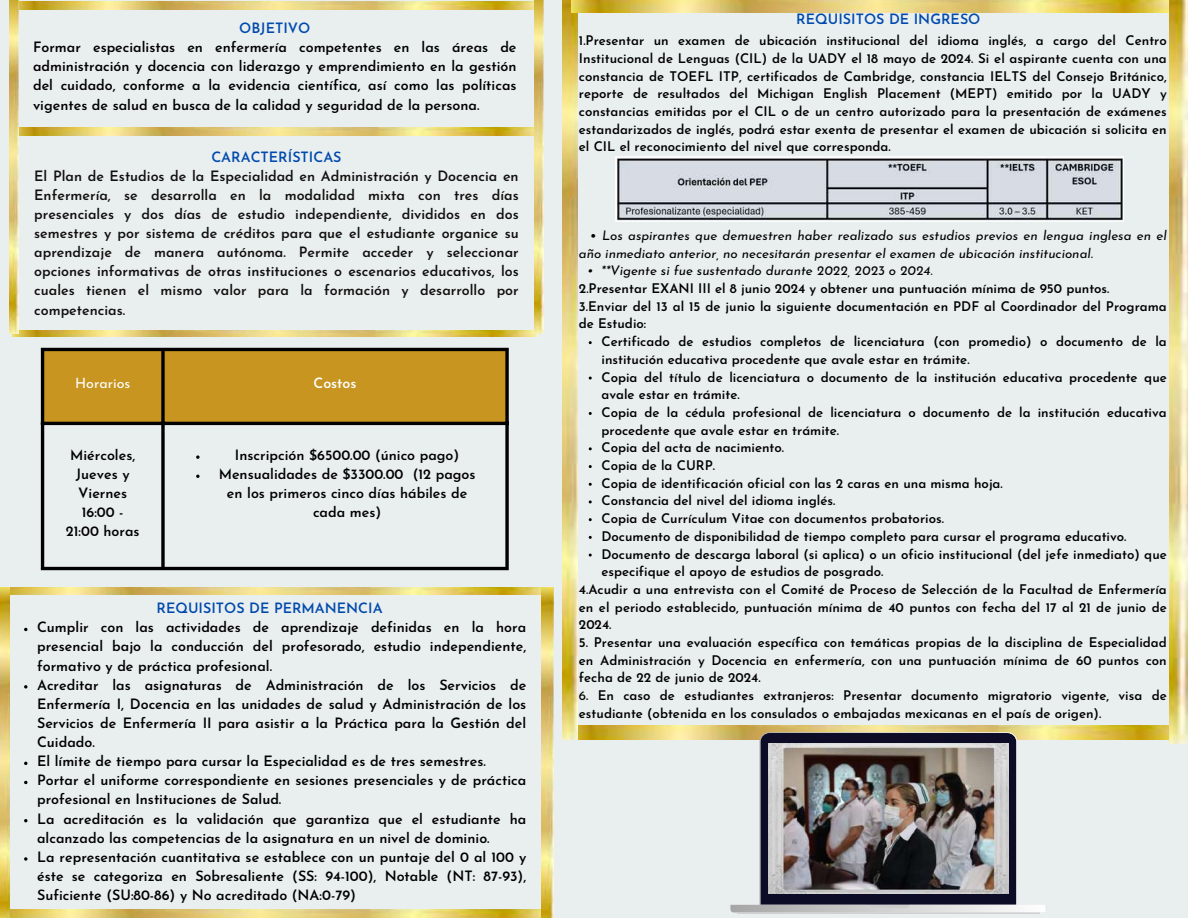
<style>
.page{position:relative;width:1188px;height:918px;background:#e9eeef}
.page>*{position:absolute;margin:0;border:0;box-sizing:border-box;transform-origin:0 0}
.t1{font:600 14.25px/19.2px "Josefin Sans";color:#000;text-align:center}
.t2{font:600 14.25px/19.2px "Josefin Sans";color:#11100e;text-align:justify}
.t3{font:600 14.25px "Josefin Sans";color:#004aad}
.t4{font:14.25px "Josefin Sans";color:#fff}
.t5{font:600 14.25px "Josefin Sans";color:#fff}
.t6{font:600 13.2px/17.7px "Josefin Sans";color:#000;text-align:justify}
.t7{font:italic 13.2px/17.7px "Josefin Sans";color:#000}
.s1{font-weight:600;font-style:normal}
.s2{font-weight:400}
</style>
<div class="page">
<img style="left:19px;top:128px;width:515px;height:8px">
<img style="left:10px;top:910px;width:531px;height:8px">
<img style="left:10px;top:587px;width:531px;height:8px">
<img style="left:13px;top:330px;width:524px;height:7px">
<img style="left:19px;top:2px;width:515px;height:8px">
<img style="left:10px;top:0;width:9px;height:334px">
<img style="left:562px;top:725px;width:608px;height:15px">
<img style="left:563px;top:0;width:14px;height:740px">
<img style="left:571px;top:0;width:599px;height:12px">
<img style="left:1170px;top:0;width:18px;height:743px">
<img style="left:541px;top:587px;width:13px;height:331px">
<img style="left:0;top:587px;width:10px;height:331px">
<div style="left:44px;top:351px;width:461px;height:71px;background:#c79520"></div>
<svg style="left:196px;top:455px;width:4px;height:4px"></svg>
<svg style="left:196px;top:475px;width:4px;height:3px"></svg>
<hr style="left:41px;top:351px;width:3px;height:216px;background:#000">
<svg style="left:161px;top:351px;width:4px;height:216px"></svg>
<svg style="left:505px;top:351px;width:4px;height:216px"></svg>
<hr style="left:41px;top:348px;width:468px;height:3px;background:#000">
<hr style="left:41px;top:422px;width:468px;height:3px;background:#000">
<hr style="left:41px;top:567px;width:468px;height:3px;background:#000">
<svg style="left:730px;top:732px;width:317px;height:180px"></svg>
<svg style="left:736px;top:905px;width:304px;height:9px"></svg>
<img style="left:768px;top:743px;width:241px;height:151px">
<img style="left:615px;top:157px;width:509px;height:65px">
<img style="left:534px;top:0;width:9px;height:334px">
<svg style="left:24px;top:685px;width:3px;height:4px"></svg>
<svg style="left:24px;top:857px;width:3px;height:4px"></svg>
<p class="t3" style="left:239px;top:22px;width:73px">OBJETIVO</p>
<p class="t1" style="left:33px;top:39px;width:485px;text-align:justify">Formar especialistas en enfermería competentes en las áreas de administración y docencia con liderazgo y emprendimiento en la gestión del cuidado, conforme a la evidencia científica, así como las políticas vigentes de salud en busca de la calidad y seguridad de la persona.</p>
<p class="t3" style="left:211px;top:151px;width:132px">CARACTERÍSTICAS</p>
<p class="t2" style="left:34px;top:168px;width:486px">El Plan de Estudios de la Especialidad en Administración y Docencia en Enfermería, se desarrolla en la modalidad mixta con tres días presenciales y dos días de estudio independiente, divididos en dos semestres y por sistema de créditos para que el estudiante organice su aprendizaje de manera autónoma. Permite acceder y seleccionar opciones informativas de otras instituciones o escenarios educativos, los cuales tienen el mismo valor para la formación y desarrollo por competencias.</p>
<p class="t4" style="left:75px;top:378px;width:57px">Horarios</p>
<p class="t5" style="left:313px;top:378px;width:45px">Costos</p>
<p class="t1" style="left:66px;top:447px;width:75px">Miércoles,<br>Jueves y<br>Viernes<br>16:00 -<br>21:00 horas</p>
<p class="t1" style="left:219px;top:447px;width:258px">Inscripción $6500.00 (único pago)<br>Mensualidades de $3300.00 (12 pagos en los primeros cinco días hábiles de cada mes)</p>
<p class="t3" style="left:156px;top:602px;width:228px">REQUISITOS DE PERMANENCIA</p>
<p class="t1" style="left:37px;top:619px;width:491px;text-align:left">Cumplir con las actividades de aprendizaje definidas en la hora presencial bajo la conducción del profesorado, estudio independiente, formativo y de práctica profesional.<br>Acreditar las asignaturas de Administración de los Servicios de Enfermería I, Docencia en las unidades de salud y Administración de los Servicios de Enfermería II para asistir a la Práctica para la Gestión del Cuidado.<br>El límite de tiempo para cursar la Especialidad es de tres semestres.<br>Portar el uniforme correspondiente en sesiones presenciales y de práctica profesional en Instituciones de Salud.<br>La acreditación es la validación que garantiza que el estudiante ha alcanzado las competencias de la asignatura en un nivel de dominio.<br>La representación cuantitativa se establece con un puntaje del 0 al 100 y éste se categoriza en Sobresaliente (SS: 94-100), Notable (NT: 87-93), Suficiente (SU:80-86) y No acreditado (NA:0-79)</p>
<p class="t3" style="left:796px;top:13px;width:186px">REQUISITOS DE INGRESO</p>
<p class="t6" style="left:579px;top:33px;width:589px">1.Presentar un examen de ubicación institucional del idioma inglés, a cargo del Centro Institucional de Lenguas (CIL) de la UADY el 18 mayo de 2024. Si el aspirante cuenta con una constancia de TOEFL ITP, certificados de Cambridge, constancia IELTS del Consejo Británico, reporte de resultados del Michigan English Placement (MEPT) emitido por la UADY y constancias emitidas por el CIL o de un centro autorizado para la presentación de exámenes estandarizados de inglés, podrá estar exenta de presentar el examen de ubicación si solicita en el CIL el reconocimiento del nivel que corresponda.</p>
<p class="t7" style="left:579px;top:228px;width:589px;text-indent:11px"><span class="s1">•</span> Los aspirantes que demuestren haber realizado sus estudios previos en lengua inglesa en el año inmediato anterior, no necesitarán presentar el examen de ubicación institucional.</p>
<p class="t7" style="left:587px;top:263px;width:347px">• **Vigente si fue sustentado durante 2022, 2023 o 2024.</p>
<p class="t6" style="left:579px;top:281px;width:589px;text-align:left">2.Presentar EXANI III el 8 junio 2024 y obtener una puntuación mínima de 950 puntos.<br>3.Enviar del 13 al 15 de junio la siguiente documentación en PDF al Coordinador del Programa de Estudio:</p>
<p class="t6" style="left:601px;top:334px;width:567px">Certificado de estudios completos de licenciatura (con promedio) o documento de la</p>
<p class="t6" style="left:601px;top:352px;width:370px">institución educativa procedente que avale estar en trámite.</p>
<p class="t6" style="left:601px;top:369px;width:567px">Copia del título de licenciatura o documento de la institución educativa procedente que</p>
<p class="t6" style="left:601px;top:387px;width:140px">avale estar en trámite.</p>
<p class="t6" style="left:601px;top:405px;width:567px">Copia de la cédula profesional de licenciatura o documento de la institución educativa</p>
<p class="t6" style="left:601px;top:422px;width:239px">procedente que avale estar en trámite.</p>
<p class="t6" style="left:601px;top:440px;width:184px">Copia del acta de nacimiento.</p>
<p class="t6" style="left:601px;top:458px;width:115px">Copia de la CURP.</p>
<p class="t6" style="left:601px;top:476px;width:403px">Copia de identificación oficial con las 2 caras en una misma hoja.</p>
<p class="t6" style="left:601px;top:493px;width:235px">Constancia del nivel del idioma inglés.</p>
<p class="t6" style="left:601px;top:511px;width:344px">Copia de Currículum Vitae con documentos probatorios.</p>
<p class="t6" style="left:601px;top:529px;width:527px">Documento de disponibilidad de tiempo completo para cursar el programa educativo.</p>
<p class="t6" style="left:601px;top:546px;width:567px">Documento de descarga laboral (si aplica) o un oficio institucional (del jefe inmediato) que</p>
<p class="t6" style="left:601px;top:564px;width:283px">especifique el apoyo de estudios de posgrado.</p>
<p class="t6" style="left:579px;top:582px;width:589px">4.Acudir a una entrevista con el Comité de Proceso de Selección de la Facultad de Enfermería</p>
<p class="t6" style="left:579px;top:599px;width:589px">en el periodo establecido, puntuación mínima de 40 puntos con fecha del 17 al 21 de junio de</p>
<p class="t6" style="left:579px;top:617px;width:34px">2024.</p>
<p class="t6" style="left:579px;top:635px;width:589px">5. Presentar una evaluación específica con temáticas propias de la disciplina de Especialidad en Administración y Docencia en enfermería, con una puntuación mínima de 60 puntos con fecha de 22 de junio de 2024.</p>
<p class="t6" style="left:579px;top:688px;width:589px"><span class="s2">6</span>. En caso de estudiantes extranjeros: Presentar documento migratorio vigente, visa de estudiante (obtenida en los consulados o embajadas mexicanas en el país de origen).</p>
</div>
